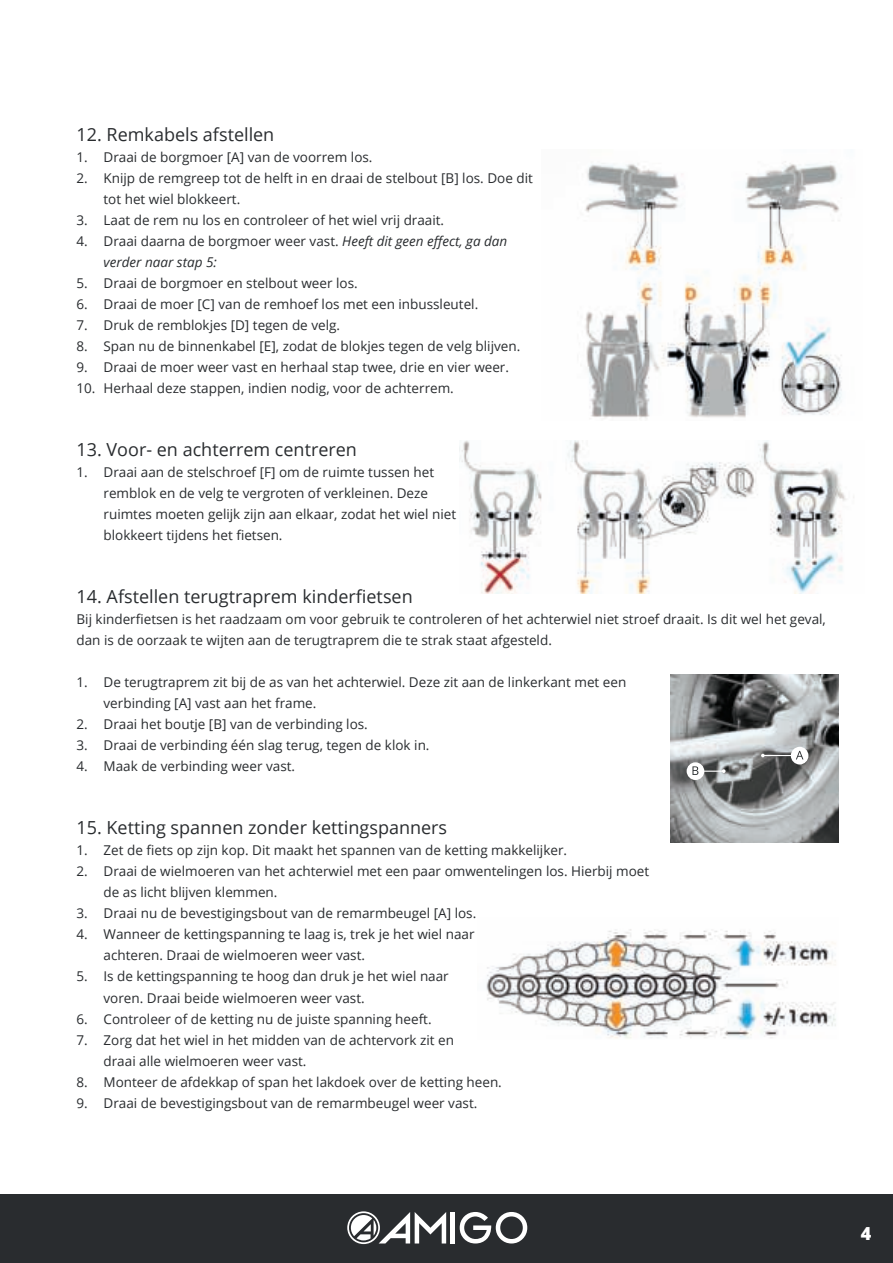
<style>
.page{position:relative;width:893px;height:1263px;background:#fff}
.page>*{position:absolute;margin:0;border:0;box-sizing:border-box;transform-origin:0 0}
.t1{font:18px "Open Sans";color:#292c2f}
.t2{font:800 18px "Open Sans";color:#fff}
.t3{font:13.5px/21px "Open Sans";color:#292c2f}
.t4{font:italic 13.5px/21px "Open Sans";color:#292c2f}
.s1{font-style:normal}
</style>
<div class="page">
<div style="left:0;top:1194px;width:893px;height:69px;background:#292c2f"></div>
<hr style="left:451px;top:1212px;width:4px;height:31px;background:#fff">
<svg style="left:460px;top:1212px;width:67px;height:31px"></svg>
<svg style="left:347px;top:1211px;width:99px;height:33px"></svg>
<img style="left:585px;top:161px;width:257px;height:258px">
<img style="left:459px;top:440px;width:395px;height:153px">
<img style="left:670px;top:674px;width:169px;height:169px">
<div style="left:791px;top:747px;width:17px;height:17px;background:#fff;border-radius:50%"></div>
<hr style="left:763px;top:755px;width:30px;height:1px;background:#fff">
<svg style="left:796px;top:751px;width:7px;height:8px"></svg>
<div style="left:687px;top:762px;width:17px;height:18px;background:#fff;border-radius:50%"></div>
<hr style="left:694px;top:771px;width:30px;height:1px;background:#fff">
<svg style="left:692px;top:766px;width:6px;height:9px"></svg>
<img style="left:486px;top:929px;width:350px;height:110px">
<h1 class="t1" style="left:77px;top:122px;width:199px">12. Remkabels afstellen</h1>
<p class="t3" style="left:77px;top:148px;width:297px">1. Draai de borgmoer [A] van de voorrem los.</p>
<p class="t3" style="left:104px;top:169px;width:431px;text-indent:-27px">2. Knijp de remgreep tot de helft in en draai de stelbout [B] los. Doe dit tot het wiel blokkeert.</p>
<p class="t3" style="left:77px;top:211px;width:369px">3. Laat de rem nu los en controleer of het wiel vrij draait.</p>
<p class="t4" style="left:104px;top:231px;width:405px;text-indent:-27px"><span class="s1">4. Draai daarna de borgmoer weer vast.</span> Heeft dit geen effect, ga dan verder naar stap 5:</p>
<p class="t3" style="left:77px;top:274px;width:283px">5. Draai de borgmoer en stelbout weer los.</p>
<p class="t3" style="left:77px;top:295px;width:403px">6. Draai de moer [C] van de remhoef los met een inbussleutel.</p>
<p class="t3" style="left:77px;top:316px;width:265px">7. Druk de remblokjes [D] tegen de velg.</p>
<p class="t3" style="left:77px;top:337px;width:445px">8. Span nu de binnenkabel [E], zodat de blokjes tegen de velg blijven.</p>
<p class="t3" style="left:77px;top:358px;width:434px">9. Draai de moer weer vast en herhaal stap twee, drie en vier weer.</p>
<p class="t3" style="left:77px;top:379px;width:379px">10. Herhaal deze stappen, indien nodig, voor de achterrem.</p>
<h1 class="t1" style="left:77px;top:437px;width:282px">13. Voor- en achterrem centreren</h1>
<p class="t3" style="left:104px;top:463px;width:354px;text-indent:-27px">1. Draai aan de stelschroef [F] om de ruimte tussen het remblok en de velg te vergroten of verkleinen. Deze ruimtes moeten gelijk zijn aan elkaar, zodat het wiel niet blokkeert tijdens het fietsen.</p>
<h1 class="t1" style="left:77px;top:584px;width:338px">14. Afstellen terugtraprem kinderfietsen</h1>
<p class="t3" style="left:77px;top:609px;width:751px">Bij kinderfietsen is het raadzaam om voor gebruik te controleren of het achterwiel niet stroef draait. Is dit wel het geval, dan is de oorzaak te wijten aan de terugtraprem die te strak staat afgesteld.</p>
<p class="t3" style="left:104px;top:673px;width:524px;text-indent:-27px">1. De terugtraprem zit bij de as van het achterwiel. Deze zit aan de linkerkant met een verbinding [A] vast aan het frame.</p>
<p class="t3" style="left:77px;top:715px;width:293px">2. Draai het boutje [B] van de verbinding los.</p>
<p class="t3" style="left:77px;top:736px;width:354px">3. Draai de verbinding één slag terug, tegen de klok in.</p>
<p class="t3" style="left:77px;top:757px;width:220px">4. Maak de verbinding weer vast.</p>
<h1 class="t1" style="left:77px;top:821px;width:372px">15. Ketting spannen zonder kettingspanners</h1>
<p class="t3" style="left:77px;top:841px;width:492px">1. Zet de fiets op zijn kop. Dit maakt het spannen van de ketting makkelijker.</p>
<p class="t3" style="left:104px;top:862px;width:547px;text-indent:-27px">2. Draai de wielmoeren van het achterwiel met een paar omwentelingen los. Hierbij moet de as licht blijven klemmen.</p>
<p class="t3" style="left:77px;top:904px;width:401px">3. Draai nu de bevestigingsbout van de remarmbeugel [A] los.</p>
<p class="t3" style="left:104px;top:925px;width:373px;text-indent:-27px">4. Wanneer de kettingspanning te laag is, trek je het wiel naar achteren. Draai de wielmoeren weer vast.</p>
<p class="t3" style="left:104px;top:967px;width:347px;text-indent:-27px">5. Is de kettingspanning te hoog dan druk je het wiel naar voren. Draai beide wielmoeren weer vast.</p>
<p class="t3" style="left:77px;top:1009px;width:357px">6. Controleer of de ketting nu de juiste spanning heeft.</p>
<p class="t3" style="left:104px;top:1030px;width:352px;text-indent:-27px">7. Zorg dat het wiel in het midden van de achtervork zit en draai alle wielmoeren weer vast.</p>
<p class="t3" style="left:77px;top:1072px;width:427px">8. Monteer de afdekkap of span het lakdoek over de ketting heen.</p>
<p class="t3" style="left:77px;top:1093px;width:402px">9. Draai de bevestigingsbout van de remarmbeugel weer vast.</p>
<h1 class="t2" style="left:861px;top:1224px;width:12px">4</h1>
</div>
